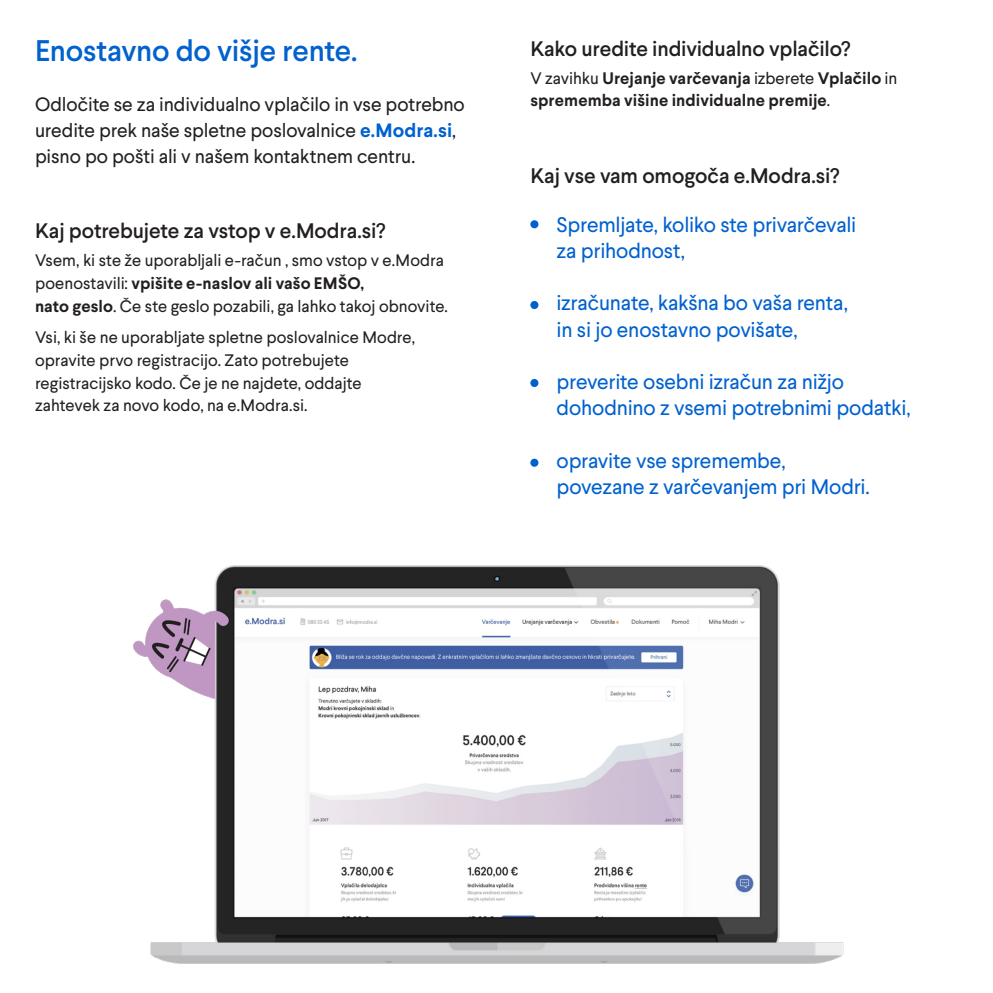
<style>
.page{position:relative;width:993px;height:993px;background:#fff}
.page>*{position:absolute;margin:0;border:0;box-sizing:border-box;transform-origin:0 0}
.t1{font:500 29.75px "Larsseit";letter-spacing:-.01em;color:#0061cf}
.t2{font:21px/26.2px "Larsseit";letter-spacing:-.01em;color:#0061cf}
.t3{font:500 21px "Larsseit";letter-spacing:-.01em;color:#231f20}
.t4{font:19.25px/26.2px "Larsseit";letter-spacing:-.005em;color:#231f20}
.t5{font:16.62px/22.8px "Larsseit";color:#231f20}
.t6{font:700 16.62px/22.8px "Larsseit";letter-spacing:.005em;color:#231f20}
.s1{font-weight:700;color:#0061cf}
.s2{font-weight:700}
.s3{font-weight:400}
</style>
<div class="page">
<div style="left:530px;top:220px;width:8px;height:8px;background:#0061cf;border-radius:50%"></div>
<div style="left:530px;top:301px;width:8px;height:8px;background:#0061cf;border-radius:50%"></div>
<div style="left:530px;top:379px;width:8px;height:8px;background:#0061cf;border-radius:50%"></div>
<div style="left:530px;top:458px;width:8px;height:8px;background:#0061cf;border-radius:50%"></div>
<img style="left:133px;top:565px;width:711px;height:399px">
<h1 class="t1" style="left:35px;top:32px;width:324px">Enostavno do višje rente.</h1>
<p class="t4" style="left:35px;top:91px;width:431px">Odločite se za individualno vplačilo in vse potrebno uredite prek naše spletne poslovalnice <span class="s1">e.Modra.si</span>, pisno po pošti ali v našem kontaktnem centru.</p>
<p class="t3" style="left:35px;top:217px;width:352px">Kaj potrebujete za vstop v e.Modra.si?</p>
<p class="t5" style="left:35px;top:249px;width:414px">Vsem, ki ste že uporabljali e-račun , smo vstop v e.Modra poenostavili: <span class="s2">vpišite e-naslov ali vašo EMŠO,<br>nato geslo</span>. Če ste geslo pozabili, ga lahko takoj obnovite.</p>
<p class="t5" style="left:35px;top:326px;width:381px">Vsi, ki še ne uporabljate spletne poslovalnice Modre, opravite prvo registracijo. Zato potrebujete registracijsko kodo. Če je ne najdete, oddajte zahtevek za novo kodo, na e.Modra.si.</p>
<p class="t3" style="left:530px;top:35px;width:321px">Kako uredite individualno vplačilo?</p>
<p class="t6" style="left:530px;top:66px;width:368px"><span class="s3">V zavihku</span> Urejanje varčevanja <span class="s3">izberete</span> Vplačilo <span class="s3">in </span>sprememba višine individualne premije<span class="s3">.</span></p>
<p class="t3" style="left:530px;top:162px;width:310px">Kaj vse vam omogoča e.Modra.si?</p>
<p class="t2" style="left:556px;top:211px;width:301px">Spremljate, koliko ste privarčevali za prihodnost,</p>
<p class="t2" style="left:556px;top:290px;width:292px">izračunate, kakšna bo vaša renta, in si jo enostavno povišate,</p>
<p class="t2" style="left:556px;top:368px;width:355px">preverite osebni izračun za nižjo dohodnino z vsemi potrebnimi podatki,</p>
<p class="t2" style="left:556px;top:447px;width:314px">opravite vse spremembe, povezane z varčevanjem pri Modri.</p>
</div>
